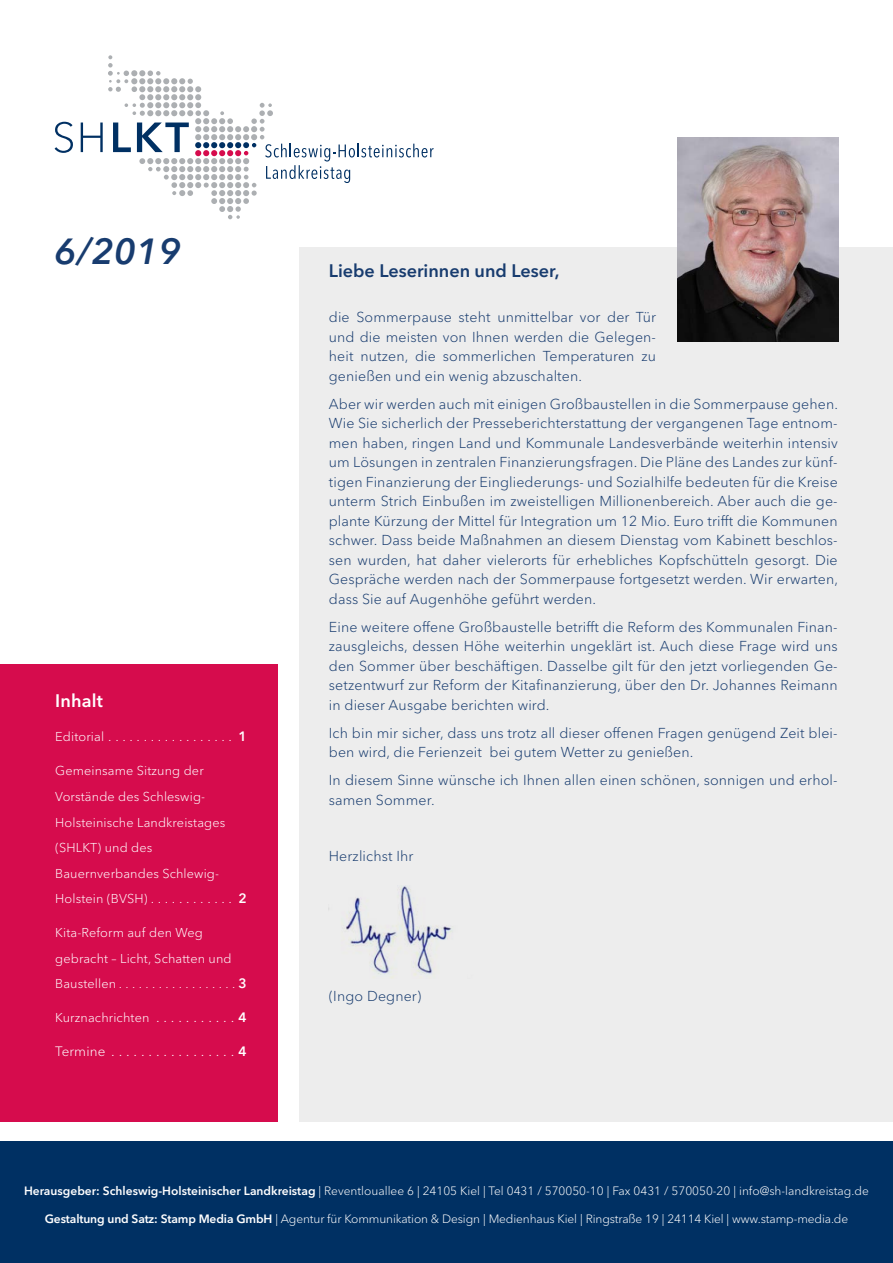
<style>
.page{position:relative;width:893px;height:1263px;background:#fff}
.page>*{position:absolute;margin:0;border:0;box-sizing:border-box;transform-origin:0 0}
.t1{font:italic 600 36px "Avenir Next LT Pro";color:#183c6f}
.t2{font:600 18px "Avenir Next LT Pro";color:#183c6f}
.t3{font:600 18px "Avenir Next LT Pro";letter-spacing:.01em;color:#fff}
.t4{font:300 14.25px/19.5px "Avenir Next LT Pro";letter-spacing:.01em;color:#183c6f}
.t5{font:300 14.25px "Avenir Next LT Pro";color:#fff}
.t6{font:300 13.5px "Avenir Next LT Pro";color:#fff}
.t7{font:300 12.75px/25.5px "Avenir Next LT Pro";letter-spacing:.01em;color:#fff}
.t8{font:300 12px "Avenir Next LT Pro";letter-spacing:-.01em;color:#fff}
.s1{font-size:12.75px}
.s2{font-weight:600}
.s3{font-size:13.5px}
.s4{font-weight:600;font-size:13.5px}
.s5{font-size:14.25px}
</style>
<div class="page">
<svg style="left:55px;top:55px;width:379px;height:164px"></svg>
<div style="left:0;top:664px;width:278px;height:457px;background:#d60c4d"></div>
<div style="left:0;top:1142px;width:893px;height:121px;background:#003063"></div>
<div style="left:299px;top:247px;width:594px;height:874px;background:#ededed"></div>
<img style="left:677px;top:138px;width:162px;height:203px">
<img style="left:346px;top:885px;width:106px;height:93px">
<h1 class="t1" style="left:55px;top:229px;width:127px">6/2019</h1>
<p class="t3" style="left:55px;top:690px;width:49px">Inhalt</p>
<p class="t6" style="left:55px;top:729px;width:193px"><span class="s1">Editorial</span> . . . . . . . . . . . . . . . . . <span class="s2">1</span></p>
<p class="t7" style="left:55px;top:758px;width:193px">Gemeinsame Sitzung der<br>Vorstände des Schleswig-<br>Holsteinische Landkreistages (SHLKT) und des<br>Bauernverbandes Schlewig-<br>Holstein (BVSH) <span class="s3">. . . . . . . . . . .</span> <span class="s4">2</span></p>
<p class="t7" style="left:55px;top:920px;width:193px">Kita-Reform auf den Weg gebracht – Licht, Schatten und<br>Baustellen . . . . . . . . . . . . . . . . . <span class="s4">3</span></p>
<p class="t7" style="left:55px;top:1005px;width:193px">Kurznachrichten <span class="s5">. . . . . . . . . .</span> <span class="s4">4</span></p>
<p class="t5" style="left:55px;top:1042px;width:193px"><span class="s3">Termine</span> . . . . . . . . . . . . . . . . <span class="s4">4</span></p>
<p class="t2" style="left:329px;top:260px;width:232px">Liebe Leserinnen und Leser,</p>
<p class="t4" style="left:329px;top:308px;width:329px;text-align:justify">die Sommerpause steht unmittelbar vor der Tür und die meisten von Ihnen werden die Gelegen&shy;heit nutzen, die sommerlichen Temperaturen zu genießen und ein wenig abzuschalten.</p>
<p class="t4" style="left:329px;top:394px;width:511px">Aber wir werden auch mit einigen Großbaustellen in die Sommerpause gehen.<br>Wie Sie sicherlich der Presseberichterstattung der vergangenen Tage entnom&shy;men haben, ringen Land und Kommunale Landesverbände weiterhin intensiv um Lösungen in zentralen Finanzierungsfragen. Die Pläne des Landes zur künf&shy;tigen Finanzierung der Eingliederungs- und Sozialhilfe bedeuten für die Kreise unterm Strich Einbußen im zweistelligen Millionenbereich. Aber auch die ge&shy;plante Kürzung der Mittel für Integration um 12 Mio. Euro trifft die Kommunen schwer. Dass beide Maßnahmen an diesem Dienstag vom Kabinett beschlos&shy;sen wurden, hat daher vielerorts für erhebliches Kopfschütteln gesorgt. Die Gespräche werden nach der Sommerpause fortgesetzt werden. Wir erwarten, dass Sie auf Augenhöhe geführt werden.</p>
<p class="t4" style="left:329px;top:617px;width:510px;text-align:justify">Eine weitere offene Großbaustelle betrifft die Reform des Kommunalen Finan&shy;zausgleichs, dessen Höhe weiterhin ungeklärt ist. Auch diese Frage wird uns den Sommer über beschäftigen. Dasselbe gilt für den jetzt vorliegenden Ge&shy;setzentwurf zur Reform der Kitafinanzierung, über den Dr. Johannes Reimann in dieser Ausgabe berichten wird.</p>
<p class="t4" style="left:329px;top:723px;width:510px">Ich bin mir sicher, dass uns trotz all dieser offenen Fragen genügend Zeit blei&shy;ben wird, die Ferienzeit bei gutem Wetter zu genießen.</p>
<p class="t4" style="left:329px;top:770px;width:510px">In diesem Sinne wünsche ich Ihnen allen einen schönen, sonnigen und erhol&shy;samen Sommer.</p>
<p class="t4" style="left:329px;top:846px;width:86px">Herzlichst Ihr</p>
<p class="t4" style="left:329px;top:986px;width:94px">(Ingo Degner)</p>
<p class="t8" style="left:24px;top:1184px;width:846px"><span class="s2">Herausgeber: Schleswig-Holsteinischer Landkreistag</span> | Reventlouallee 6 | 24105 Kiel | Tel 0431 / 570050-10 | Fax 0431 / 570050-20 | info@sh-landkreistag.de</p>
<p class="t8" style="left:45px;top:1212px;width:805px"><span class="s2">Gestaltung und Satz: Stamp Media GmbH</span> | Agentur für Kommunikation &amp; Design | Medienhaus Kiel | Ringstraße 19 | 24114 Kiel | www.stamp-media.de</p>
</div>
